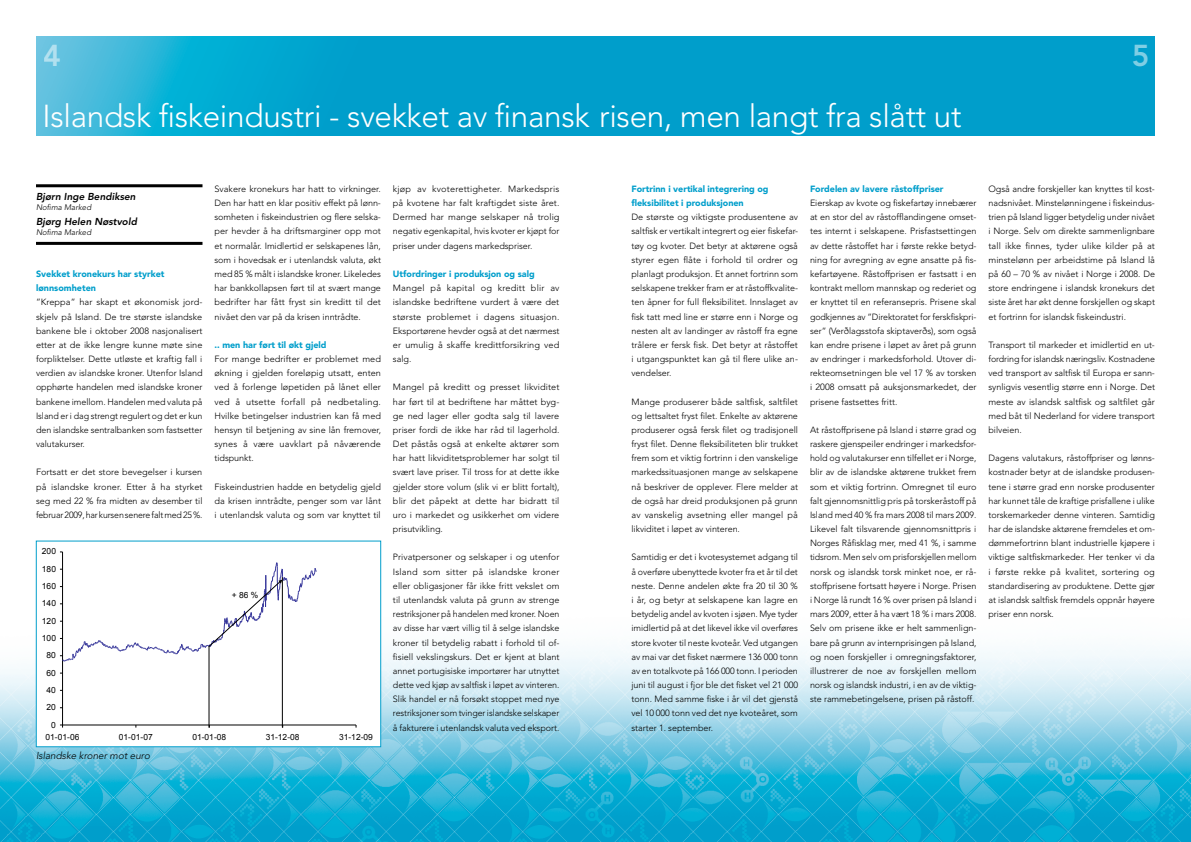
<style>
.page{position:relative;width:1191px;height:842px;background:#fff}
.page>*{position:absolute;margin:0;border:0;box-sizing:border-box;transform-origin:0 0}
.t1{font:300 31.5px "Avenir";letter-spacing:-.01em;color:#fff}
.t2{font:italic 800 10px "Avenir";color:#000}
.t3{font:italic 300 10px "Avenir";letter-spacing:-.005em;color:#000}
.t4{font:300 9px/14.2px "Avenir";letter-spacing:-.005em;color:#000;text-align:justify}
.t5{font:900 9px/14.2px "Avenir";letter-spacing:-.005em;color:#009ecb}
.t6{font:8.5px "Arial";color:#000}
.t7{font:italic 300 8px "Avenir";color:#000}
</style>
<div class="page">
<img style="left:0;top:593px;width:1191px;height:249px">
<svg style="left:36px;top:36px;width:1119px;height:99px;background:#07a3cd"></svg>
<div style="left:36px;top:546px;width:344px;height:198px;background:#fff"></div>
<hr style="left:62px;top:552px;width:1px;height:173px;background:#000">
<hr style="left:63px;top:725px;width:293px;height:1px;background:#000">
<hr style="left:209px;top:646px;width:1px;height:81px;background:#000">
<hr style="left:282px;top:577px;width:1px;height:150px;background:#000">
<svg style="left:60px;top:562px;width:257px;height:100px"></svg>
<div style="left:36px;top:541px;width:345px;height:206px;border:1px solid #009ecb"></div>
<hr style="left:36px;top:184px;width:166px;height:3px;background:#000">
<hr style="left:36px;top:242px;width:166px;height:3px;background:#000">
<svg style="left:45px;top:45px;width:16px;height:21px"></svg>
<svg style="left:1133px;top:45px;width:14px;height:21px"></svg>
<h1 class="t1" style="left:43px;top:98px;width:920px">Islandsk fiskeindustri - svekket av finansk risen, men langt fra slått ut</h1>
<p class="t2" style="left:36px;top:190px;width:101px">Bjørn Inge Bendiksen</p>
<p class="t7" style="left:36px;top:202px;width:57px">Nofima Marked</p>
<p class="t2" style="left:36px;top:216px;width:102px">Bjørg Helen Nøstvold</p>
<p class="t7" style="left:36px;top:228px;width:57px">Nofima Marked</p>
<p class="t5" style="left:36px;top:267px;width:130px">Svekket kronekurs har styrket lønnsomheten</p>
<p class="t4" style="left:36px;top:295px;width:168px">”Kreppa” har skapt et økonomisk jord&shy;skjelv på Island. De tre største islandske bankene ble i oktober 2008 nasjonalisert etter at de ikke lengre kunne møte sine forpliktelser. Dette utløste et kraftig fall i verdien av islandske kroner. Utenfor Island opphørte handelen med islandske kroner bankene imellom. Handelen med valuta på Island er i dag strengt regulert og det er kun den islandske sentralbanken som fastsetter valutakurser.</p>
<p class="t4" style="left:36px;top:465px;width:168px">Fortsatt er det store bevegelser i kursen på islandske kroner. Etter å ha styrket seg med 22 % fra midten av desember til februar 2009, har kursen senere falt med 25 %.</p>
<p class="t6" style="left:42px;top:547px;width:16px">200</p>
<p class="t6" style="left:42px;top:564px;width:16px">180</p>
<p class="t6" style="left:42px;top:581px;width:16px">160</p>
<p class="t6" style="left:42px;top:598px;width:16px">140</p>
<p class="t6" style="left:42px;top:616px;width:16px">120</p>
<p class="t6" style="left:42px;top:633px;width:16px">100</p>
<p class="t6" style="left:47px;top:650px;width:11px">80</p>
<p class="t6" style="left:47px;top:668px;width:11px">60</p>
<p class="t6" style="left:47px;top:685px;width:11px">40</p>
<p class="t6" style="left:47px;top:702px;width:11px">20</p>
<p class="t6" style="left:51px;top:720px;width:6px">0</p>
<p class="t4" style="left:214px;top:182px;width:168px">Svakere kronekurs har hatt to virkninger.<br>Den har hatt en klar positiv effekt på lønn&shy;somheten i fiskeindustrien og flere selska&shy;per hevder å ha driftsmarginer opp mot et normalår. Imidlertid er selskapenes lån, som i hovedsak er i utenlandsk valuta, økt med 85 % målt i islandske kroner. Likeledes har bankkollapsen ført til at svært mange bedrifter har fått fryst sin kreditt til det nivået den var på da krisen inntrådte.</p>
<p class="t5" style="left:214px;top:338px;width:113px">.. men har ført til økt gjeld</p>
<p class="t4" style="left:214px;top:352px;width:168px">For mange bedrifter er problemet med økning i gjelden foreløpig utsatt, enten ved å forlenge løpetiden på lånet eller ved å utsette forfall på nedbetaling.<br>Hvilke betingelser industrien kan få med hensyn til betjening av sine lån fremover, synes å være uavklart på nåværende tidspunkt.</p>
<p class="t4" style="left:214px;top:479px;width:168px">Fiskeindustrien hadde en betydelig gjeld da krisen inntrådte, penger som var lånt i utenlandsk valuta og som var knyttet til</p>
<p class="t6" style="left:232px;top:590px;width:28px">+ 86 %</p>
<p class="t6" style="left:46px;top:732px;width:35px">01-01-06</p>
<p class="t6" style="left:119px;top:732px;width:35px">01-01-07</p>
<p class="t6" style="left:192px;top:732px;width:35px">01-01-08</p>
<p class="t6" style="left:266px;top:732px;width:35px">31-12-08</p>
<p class="t6" style="left:339px;top:732px;width:35px">31-12-09</p>
<p class="t3" style="left:36px;top:750px;width:115px">Islandske kroner mot euro</p>
<p class="t4" style="left:393px;top:182px;width:168px">kjøp av kvoterettigheter. Markedspris på kvotene har falt kraftigdet siste året.<br>Dermed har mange selskaper nå trolig negativ egenkapital, hvis kvoter er kjøpt for priser under dagens markedspriser.</p>
<p class="t5" style="left:393px;top:267px;width:143px">Utfordringer i produksjon og salg</p>
<p class="t4" style="left:393px;top:281px;width:168px">Mangel på kapital og kreditt blir av islandske bedriftene vurdert å være det største problemet i dagens situasjon.<br>Eksportørene hevder også at det nærmest er umulig å skaffe kredittforsikring ved salg.</p>
<p class="t4" style="left:393px;top:380px;width:168px">Mangel på kreditt og presset likviditet har ført til at bedriftene har måttet byg&shy;ge ned lager eller godta salg til lavere priser fordi de ikke har råd til lagerhold.<br>Det påstås også at enkelte aktører som har hatt likviditetsproblemer har solgt til svært lave priser. Til tross for at dette ikke gjelder store volum (slik vi er blitt fortalt), blir det påpekt at dette har bidratt til uro i markedet og usikkerhet om videre prisutvikling.</p>
<p class="t4" style="left:393px;top:550px;width:168px">Privatpersoner og selskaper i og utenfor Island som sitter på islandske kroner eller obligasjoner får ikke fritt vekslet om til utenlandsk valuta på grunn av strenge restriksjoner på handelen med kroner. Noen av disse har vært villig til å selge islandske kroner til betydelig rabatt i forhold til of&shy;fisiell vekslingskurs. Det er kjent at blant annet portugisiske importører har utnyttet dette ved kjøp av saltfisk i løpet av vinteren.<br>Slik handel er nå forsøkt stoppet med nye restriksjoner som tvinger islandske selskaper å fakturere i utenlandsk valuta ved eksport.</p>
<p class="t5" style="left:631px;top:182px;width:138px">Fortrinn i vertikal integrering og fleksibilitet i produksjonen</p>
<p class="t4" style="left:631px;top:210px;width:168px">De største og viktigste produsentene av saltfisk er vertikalt integrert og eier fiskefar&shy;tøy og kvoter. Det betyr at aktørene også styrer egen flåte i forhold til ordrer og planlagt produksjon. Et annet fortrinn som selskapene trekker fram er at råstoffkvalite&shy;ten åpner for full fleksibilitet. Innslaget av fisk tatt med line er større enn i Norge og nesten alt av landinger av råstoff fra egne trålere er fersk fisk. Det betyr at råstoffet i utgangspunktet kan gå til flere ulike an&shy;vendelser.</p>
<p class="t4" style="left:631px;top:394px;width:168px">Mange produserer både saltfisk, saltfilet og lettsaltet fryst filet. Enkelte av aktørene produserer også fersk filet og tradisjonell fryst filet. Denne fleksibiliteten blir trukket frem som et viktig fortrinn i den vanskelige markedssituasjonen mange av selskapene nå beskriver de opplever. Flere melder at de også har dreid produksjonen på grunn av vanskelig avsetning eller mangel på likviditet i løpet av vinteren.</p>
<p class="t4" style="left:631px;top:550px;width:168px">Samtidig er det i kvotesystemet adgang til å overføre ubenyttede kvoter fra et år til det neste. Denne andelen økte fra 20 til 30 % i år, og betyr at selskapene kan lagre en betydelig andel av kvoten i sjøen. Mye tyder imidlertid på at det likevel ikke vil overføres store kvoter til neste kvoteår. Ved utgangen av mai var det fisket nærmere 136 000 tonn av en totalkvote på 166 000 tonn. I perioden juni til august i fjor ble det fisket vel 21 000 tonn. Med samme fiske i år vil det gjenstå vel 10 000 tonn ved det nye kvoteåret, som starter 1. september.</p>
<p class="t5" style="left:810px;top:182px;width:135px">Fordelen av lavere råstoffpriser</p>
<p class="t4" style="left:810px;top:196px;width:168px">Eierskap av kvote og fiskefartøy innebærer at en stor del av råstofflandingene omset&shy;tes internt i selskapene. Prisfastsettingen av dette råstoffet har i første rekke betyd&shy;ning for avregning av egne ansatte på fis&shy;kefartøyene. Råstoffprisen er fastsatt i en kontrakt mellom mannskap og rederiet og er knyttet til en referansepris. Prisene skal godkjennes av ”Direktoratet for ferskfiskpri&shy;ser” (Verðlagsstofa skiptaverðs), som også kan endre prisene i løpet av året på grunn av endringer i markedsforhold. Utover di&shy;rekteomsetningen ble vel 17 % av torsken i 2008 omsatt på auksjonsmarkedet, der prisene fastsettes fritt.</p>
<p class="t4" style="left:810px;top:423px;width:168px">At råstoffprisene på Island i større grad og raskere gjenspeiler endringer i markedsfor&shy;hold og valutakurser enn tilfellet er i Norge, blir av de islandske aktørene trukket frem som et viktig fortrinn. Omregnet til euro falt gjennomsnittlig pris på torskeråstoff på Island med 40 % fra mars 2008 til mars 2009.<br>Likevel falt tilsvarende gjennomsnittpris i Norges Råfisklag mer, med 41 %, i samme tidsrom. Men selv om prisforskjellen mellom norsk og islandsk torsk minket noe, er rå&shy;stoffprisene fortsatt høyere i Norge. Prisen i Norge lå rundt 16 % over prisen på Island i mars 2009, etter å ha vært 18 % i mars 2008.<br>Selv om prisene ikke er helt sammenlign&shy;bare på grunn av internprisingen på Island, og noen forskjeller i omregningsfaktorer, illustrerer de noe av forskjellen mellom norsk og islandsk industri, i en av de viktig&shy;ste rammebetingelsene, prisen på råstoff.</p>
<p class="t4" style="left:988px;top:182px;width:168px">Også andre forskjeller kan knyttes til kost&shy;nadsnivået. Minstelønningene i fiskeindus&shy;trien på Island ligger betydelig under nivået i Norge. Selv om direkte sammenlignbare tall ikke finnes, tyder ulike kilder på at minstelønn per arbeidstime på Island lå på 60 – 70 % av nivået i Norge i 2008. De store endringene i islandsk kronekurs det siste året har økt denne forskjellen og skapt et fortrinn for islandsk fiskeindustri.</p>
<p class="t4" style="left:988px;top:338px;width:168px">Transport til markeder et imidlertid en ut&shy;fordring for islandsk næringsliv. Kostnadene ved transport av saltfisk til Europa er sann&shy;synligvis vesentlig større enn i Norge. Det meste av islandsk saltfisk og saltfilet går med båt til Nederland for videre transport bilveien.</p>
<p class="t4" style="left:988px;top:451px;width:168px">Dagens valutakurs, råstoffpriser og lønns&shy;kostnader betyr at de islandske produsen&shy;tene i større grad enn norske produsenter har kunnet tåle de kraftige prisfallene i ulike torskemarkeder denne vinteren. Samtidig har de islandske aktørene fremdeles et om&shy;dømmefortrinn blant industrielle kjøpere i viktige saltfiskmarkeder. Her tenker vi da i første rekke på kvalitet, sortering og standardisering av produktene. Dette gjør at islandsk saltfisk fremdels oppnår høyere priser enn norsk.</p>
</div>
